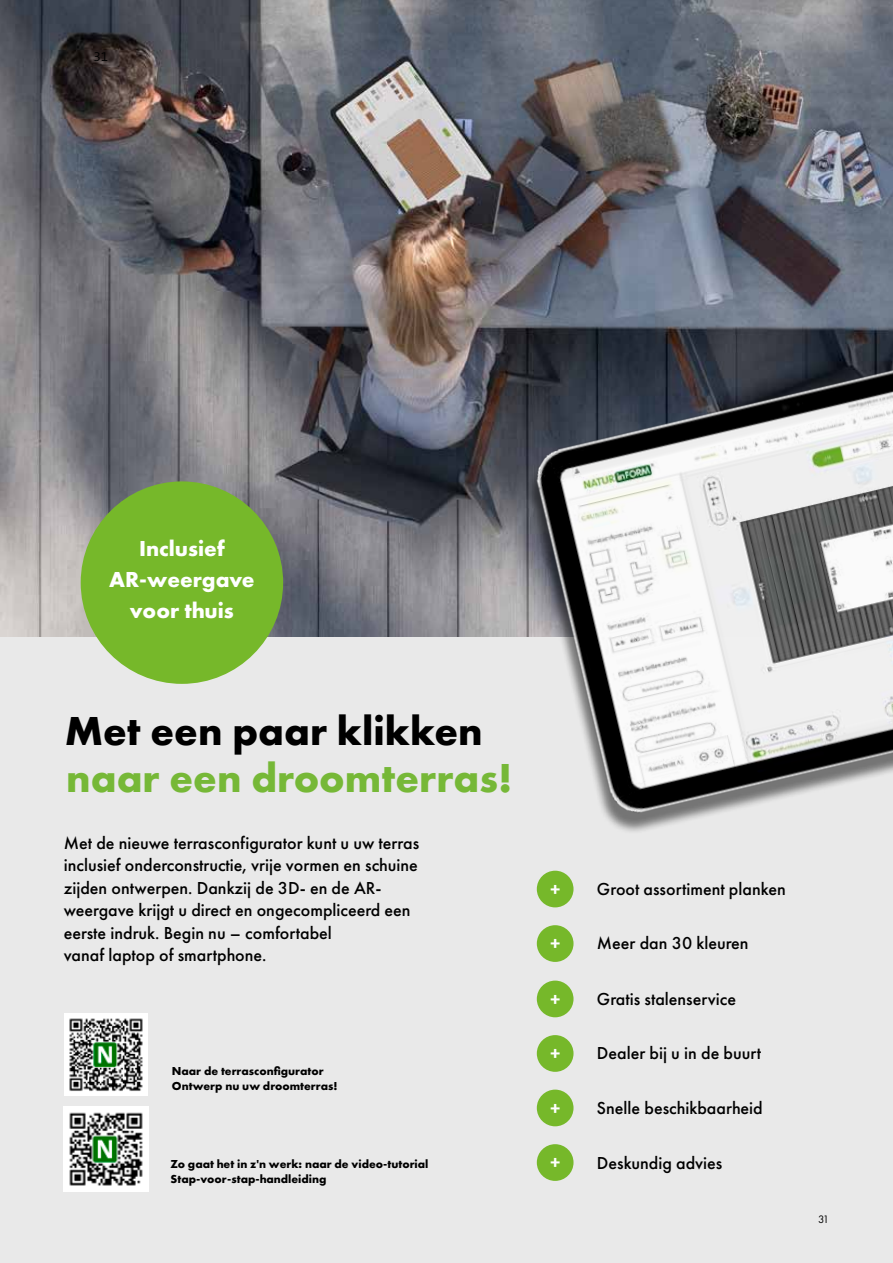
<style>
.page{position:relative;width:893px;height:1263px;background:#fff}
.page>*{position:absolute;margin:0;border:0;box-sizing:border-box;transform-origin:0 0}
.t1{font:700 42px "Futura PT";color:#76b837}
.t2{font:700 42px "Futura PT";color:#000}
.t3{font:700 22.5px/30.8px "Futura PT";color:#fff;text-align:center}
.t4{font:700 18.75px "The Sans C5";color:#fff}
.t5{font:500 18px/22.5px "Futura PT";color:#000}
.t6{font:300 13.5px "The Sans C5";color:#000}
.t7{font:700 12px/15px "Futura PT";color:#000}
.t8{font:11.25px "Futura PT";color:#000}
</style>
<div class="page">
<div style="left:0;top:637px;width:893px;height:626px;background:#e9e9e9"></div>
<img style="left:0;top:0;width:893px;height:637px">
<div style="left:537px;top:980px;width:36px;height:37px;background:#76b82a;border-radius:50%"></div>
<div style="left:537px;top:925px;width:36px;height:37px;background:#76b82a;border-radius:50%"></div>
<div style="left:537px;top:1035px;width:36px;height:37px;background:#76b82a;border-radius:50%"></div>
<div style="left:537px;top:1089px;width:36px;height:37px;background:#76b82a;border-radius:50%"></div>
<div style="left:537px;top:1144px;width:36px;height:37px;background:#76b82a;border-radius:50%"></div>
<div style="left:537px;top:871px;width:36px;height:36px;background:#76b82a;border-radius:50%"></div>
<div style="left:81px;top:481px;width:202px;height:203px;background:#76b82a;border-radius:50%"></div>
<img style="left:65px;top:1013px;width:83px;height:83px">
<img style="left:64px;top:1107px;width:85px;height:84px">
<div style="left:525px;top:349px;width:368px;height:485px;background:#000;opacity:.5"></div>
<img style="left:527px;top:364px;width:366px;height:456px">
<p class="t6" style="left:94px;top:47px;width:16px">31</p>
<p class="t3" style="left:109px;top:533px;width:147px">Inclusief<br>AR-weergave voor thuis</p>
<h1 class="t2" style="left:65px;top:704px;width:420px">Met een paar klikken</h1>
<h1 class="t1" style="left:66px;top:751px;width:448px">naar een droomterras!</h1>
<p class="t5" style="left:64px;top:831px;width:357px">Met de nieuwe terrasconfigurator kunt u uw terras inclusief onderconstructie, vrije vormen en schuine zijden ontwerpen. Dankzij de 3D- en de AR&shy;weergave krijgt u direct en ongecompliceerd een eerste indruk. Begin nu – comfortabel<br>vanaf laptop of smartphone.</p>
<p class="t7" style="left:172px;top:1063px;width:167px">Naar de terrasconfigurator<br>Ontwerp nu uw droomterras!</p>
<p class="t7" style="left:171px;top:1156px;width:259px">Zo gaat het in z'n werk: naar de video-tutorial<br>Stap-voor-stap-handleiding</p>
<p class="t4" style="left:550px;top:876px;width:12px">+</p>
<p class="t5" style="left:597px;top:877px;width:190px">Groot assortiment planken</p>
<p class="t4" style="left:550px;top:931px;width:12px">+</p>
<p class="t5" style="left:597px;top:932px;width:153px">Meer dan 30 kleuren</p>
<p class="t4" style="left:550px;top:986px;width:12px">+</p>
<p class="t5" style="left:597px;top:987px;width:141px">Gratis stalenservice</p>
<p class="t4" style="left:550px;top:1041px;width:12px">+</p>
<p class="t5" style="left:597px;top:1042px;width:166px">Dealer bij u in de buurt</p>
<p class="t4" style="left:550px;top:1095px;width:12px">+</p>
<p class="t5" style="left:597px;top:1096px;width:167px">Snelle beschikbaarheid</p>
<p class="t4" style="left:550px;top:1150px;width:12px">+</p>
<p class="t5" style="left:597px;top:1152px;width:127px">Deskundig advies</p>
<p class="t8" style="left:818px;top:1212px;width:13px">31</p>
</div>
